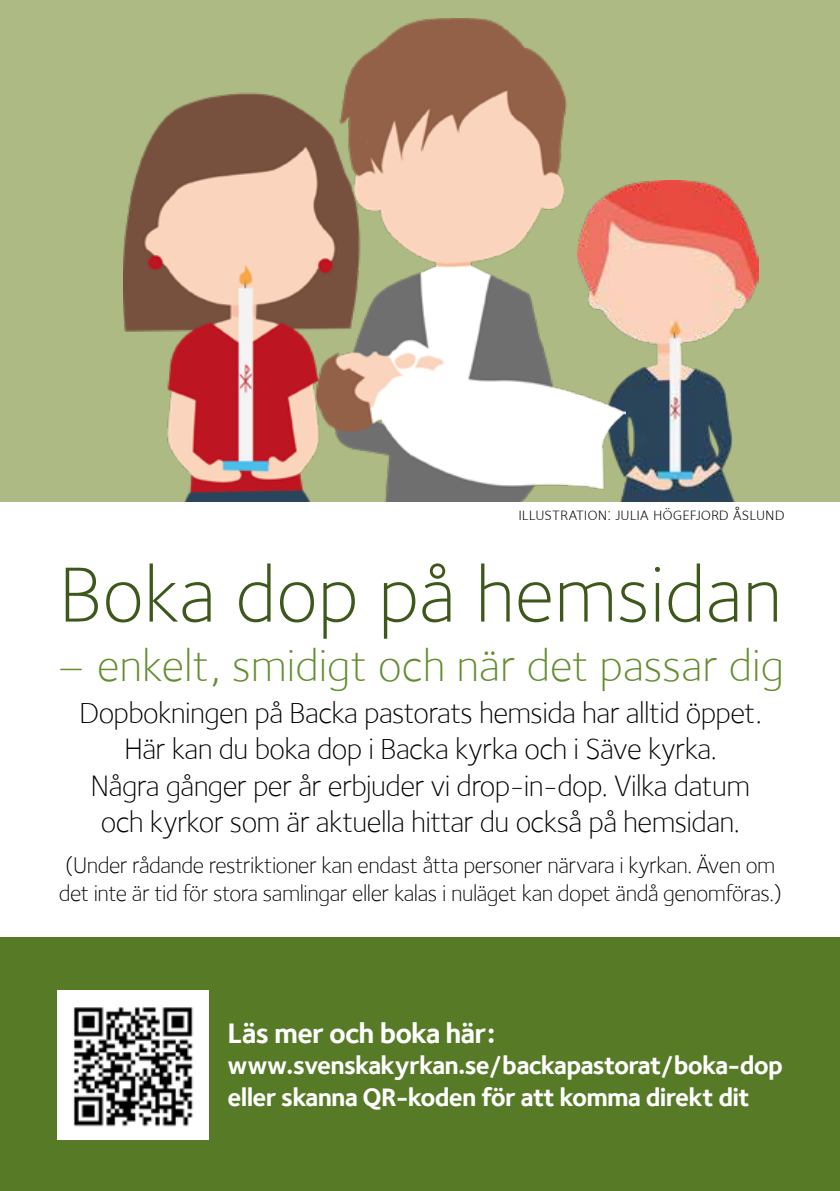
<style>
.page{position:relative;width:840px;height:1191px;background:#fff}
.page>*{position:absolute;margin:0;border:0;box-sizing:border-box;transform-origin:0 0}
.t1{font:300 80.8px "Foundry Sterling";color:#3d581a}
.t2{font:300 46.2px "Foundry Sterling";color:#648d2e}
.t3{font:300 30.4px/36.4px "Foundry Sterling";letter-spacing:-.02em;color:#000;text-align:center}
.t4{font:29px "Foundry Sterling Bold OSF";letter-spacing:-.03em;color:#fff}
.t5{font:26px/31.2px "Foundry Sterling Bold OSF";letter-spacing:-.03em;color:#fff}
.t6{font:300 23.2px/28px "Foundry Sterling";letter-spacing:-.02em;color:#000}
.t7{font:18.2px "Foundry Sterling Light Expert";color:#000}
</style>
<div class="page">
<div style="left:0;top:0;width:839px;height:501px;background:#aeba84"></div>
<img style="left:625px;top:180px;width:132px;height:321px">
<div style="left:0;top:937px;width:839px;height:254px;background:#577a27"></div>
<img style="left:57px;top:990px;width:151px;height:149px">
<img style="left:124px;top:18px;width:501px;height:483px">
<p class="t7" style="left:518px;top:503px;width:268px">illustration: julia högefjord åslund</p>
<h1 class="t1" style="left:59px;top:548px;width:724px">Boka dop på hemsidan</h1>
<h2 class="t2" style="left:57px;top:639px;width:728px">– enkelt, smidigt och när det passar dig</h2>
<p class="t3" style="left:79px;top:694px;width:683px">Dopbokningen på Backa pastorats hemsida har alltid öppet.<br>Här kan du boka dop i Backa kyrka och i Säve kyrka.<br>Några gånger per år erbjuder vi drop-in-dop. Vilka datum och kyrkor som är aktuella hittar du också på hemsidan.</p>
<p class="t6" style="left:59px;top:851px;width:724px">(Under rådande restriktioner kan endast åtta personer närvara i kyrkan. Även om det inte är tid för stora samlingar eller kalas i nuläget kan dopet ändå genomföras.)</p>
<p class="t4" style="left:227px;top:1016px;width:269px">Läs mer och boka här:</p>
<p class="t5" style="left:227px;top:1049px;width:556px">www.svenskakyrkan.se/backapastorat/boka-dop eller skanna QR-koden för att komma direkt dit</p>
</div>
